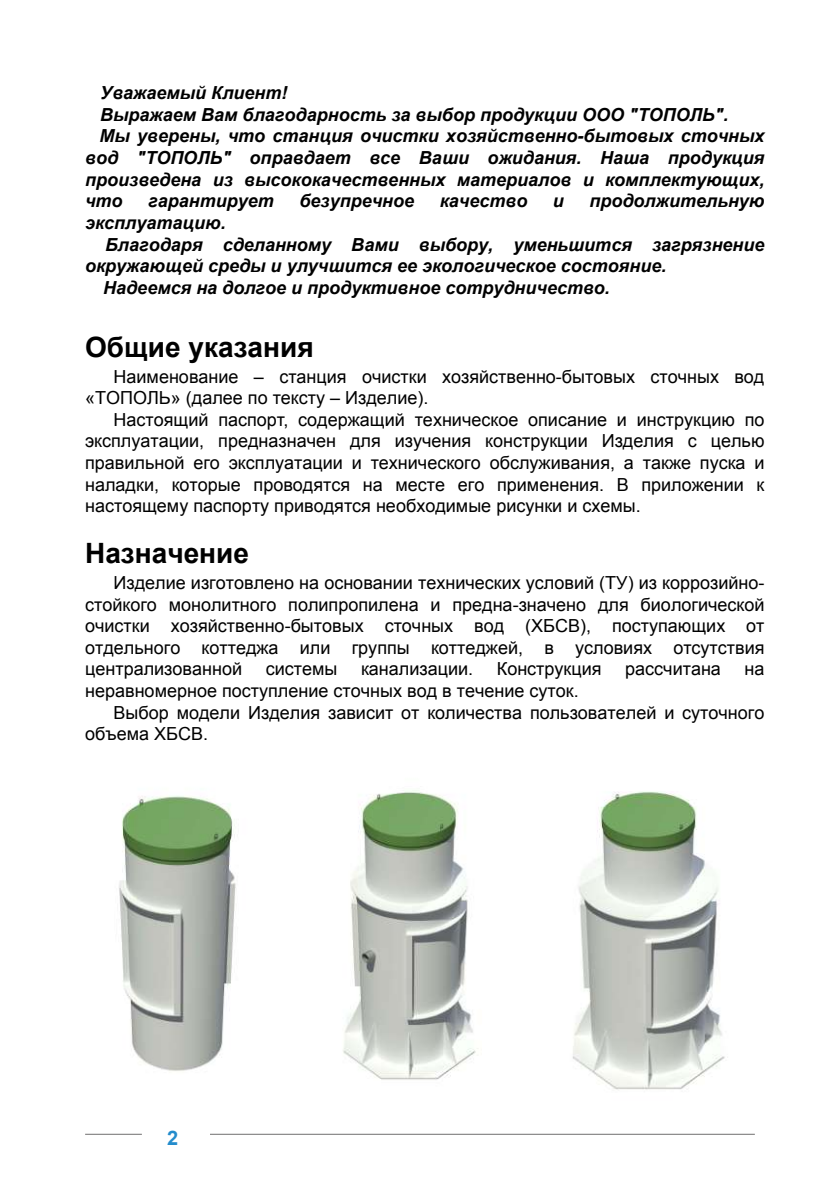
<style>
.page{position:relative;width:840px;height:1191px;background:#fff}
.page>*{position:absolute;margin:0;border:0;box-sizing:border-box;transform-origin:0 0}
.t1{font:700 28px "Arial";color:#000}
.t2{font:700 20px "Arial";color:#248ccc}
.t3{font:18px/21.6px "Arial";color:#000;text-align:justify}
.t4{font:italic 700 18px "Arial";color:#000}
.s1{font-style:inherit}
</style>
<div class="page">
<img style="left:119px;top:796px;width:117px;height:275px">
<img style="left:343px;top:790px;width:135px;height:290px">
<img style="left:572px;top:791px;width:153px;height:299px">
<hr style="left:85px;top:1133px;width:57px;height:1px;background:#706f6f">
<hr style="left:210px;top:1133px;width:544px;height:1px;background:#706f6f">
<p class="t4" style="left:100px;top:81px;width:189px">Уважаемый Клиент!</p>
<p class="t4" style="left:100px;top:103px;width:629px">Выражаем Вам благодарность за выбор продукции ООО "ТОПОЛЬ".</p>
<p class="t4" style="left:100px;top:124px;width:666px">Мы уверены, что станция очистки хозяйственно-бытовых сточных</p>
<p class="t4" style="left:85px;top:146px;width:680px">вод "ТОПОЛЬ" оправдает все Ваши ожидания. Наша продукция</p>
<p class="t4" style="left:85px;top:167px;width:680px">произведена из высококачественных материалов и комплектующих,</p>
<p class="t4" style="left:85px;top:189px;width:39px">что</p>
<p class="t4" style="left:148px;top:189px;width:127px">гарантирует</p>
<p class="t4" style="left:299px;top:189px;width:116px">безупречное</p>
<p class="t4" style="left:439px;top:189px;width:89px">качество</p>
<p class="t4" style="left:552px;top:189px;width:12px">и</p>
<p class="t4" style="left:589px;top:189px;width:176px">продолжительную</p>
<p class="t4" style="left:85px;top:211px;width:142px">эксплуатацию.</p>
<p class="t4" style="left:105px;top:232px;width:660px">Благодаря сделанному Вами выбору, уменьшится загрязнение</p>
<p class="t4" style="left:85px;top:254px;width:582px">окружающей среды и улучшится ее экологическое состояние.</p>
<p class="t4" style="left:103px;top:275px;width:508px">Надеемся на долгое и продуктивное сотрудничество.</p>
<h1 class="t1" style="left:85px;top:328px;width:230px">Общие указания</h1>
<p class="t3" style="left:85px;top:366px;width:680px;text-indent:28px">Наименование – станция очистки хозяйственно-бытовых сточных вод «ТОПОЛЬ» (далее по тексту – Изделие).</p>
<p class="t3" style="left:85px;top:409px;width:680px;text-indent:28px">Настоящий паспорт, содержащий техническое описание и инструкцию по эксплуатации, предназначен для изучения конструкции Изделия с целью правильной его эксплуатации и технического обслуживания, а также пуска и наладки, которые проводятся на месте его применения. В приложении к настоящему паспорту приводятся необходимые рисунки и схемы.</p>
<h1 class="t1" style="left:85px;top:535px;width:165px">Назначение</h1>
<p class="t3" style="left:85px;top:572px;width:680px;text-indent:28px">Изделие изготовлено на основании технических условий <span class="s1">(</span>ТУ<span class="s1">)</span> из коррозийно&shy;стойкого монолитного полипропилена и предна-значено для биологической очистки хозяйственно-бытовых сточных вод (ХБСВ), поступающих от отдельного коттеджа или группы коттеджей, в условиях отсутствия централизованной</p>
<p class="t3" style="left:265px;top:658px;width:73px">системы</p>
<p class="t3" style="left:361px;top:658px;width:114px">канализации.</p>
<p class="t3" style="left:496px;top:658px;width:106px">Конструкция</p>
<p class="t3" style="left:625px;top:658px;width:97px">рассчитана</p>
<p class="t3" style="left:744px;top:658px;width:21px">на</p>
<p class="t3" style="left:85px;top:680px;width:495px">неравномерное поступление сточных вод в течение суток.</p>
<p class="t3" style="left:113px;top:702px;width:652px">Выбор модели Изделия зависит от количества пользователей и суточного</p>
<p class="t3" style="left:85px;top:723px;width:124px">объема ХБСВ.</p>
<p class="t2" style="left:167px;top:1124px;width:13px">2</p>
</div>
